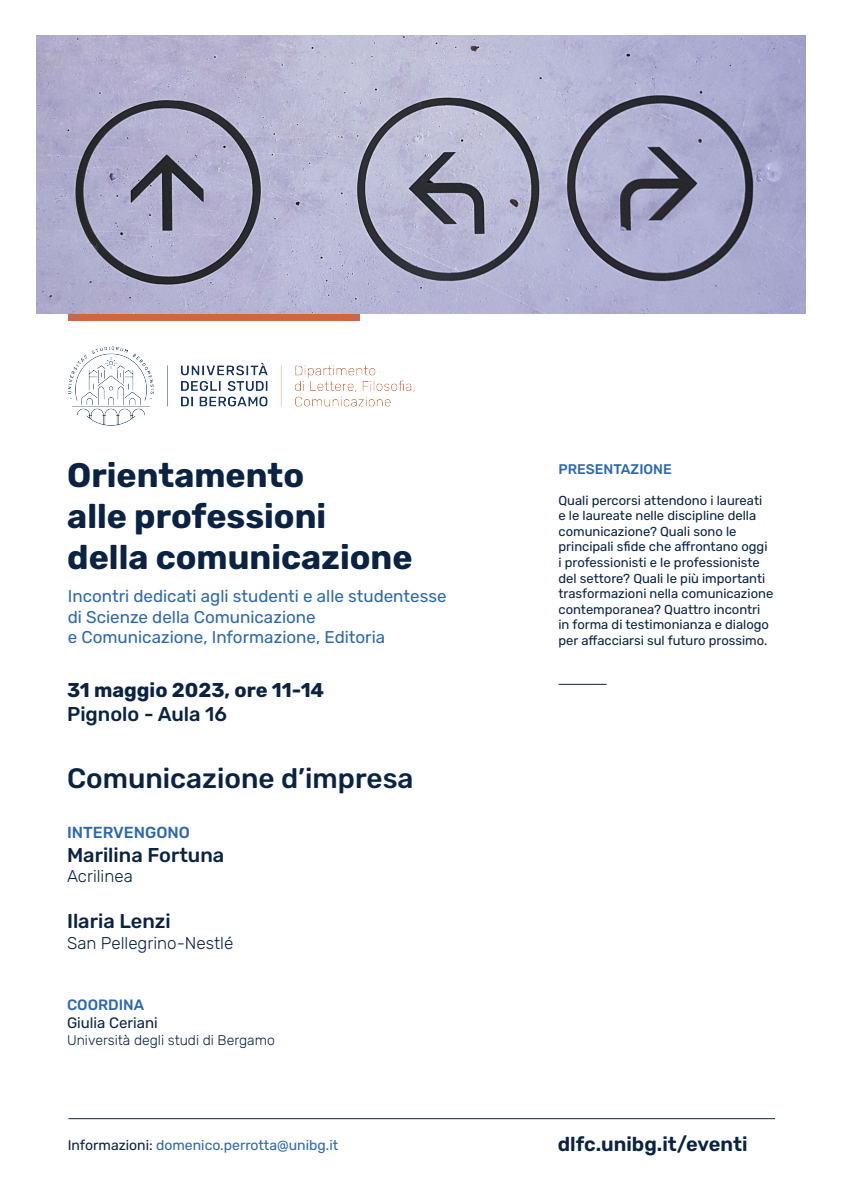
<style>
.page{position:relative;width:842px;height:1191px;background:#fff}
.page>*{position:absolute;margin:0;border:0;box-sizing:border-box;transform-origin:0 0}
.t1{font:700 34px "Rubik";color:#0a2343}
.t2{font:500 28px "Rubik";color:#0a2343}
.t3{font:500 20px "Rubik";color:#0a2343}
.t4{font:700 20px "Rubik";color:#0a2343}
.t5{font:600 20px "Rubik";color:#0a2343}
.t6{font:17px "Rubik";color:#2d68b0}
.t7{font:300 17px "Rubik";color:#0a2343}
.t8{font:500 16px "Rubik";color:#2d68b0}
.t9{font:15px "Rubik";color:#0a2343}
.t10{font:500 15px "Rubik";color:#2d68b0}
.t11{font:14px "Rubik";color:#2d68b0}
.t12{font:300 14px "Rubik";color:#0a2343}
.t13{font:500 14px "Rubik";color:#2d68b0}
.t14{font:13px/15.6px "Rubik";color:#0a2343}
.s1{color:#0a2343}
</style>
<div class="page">
<div style="left:68px;top:313px;width:291px;height:7px;background:#cb6744"></div>
<img style="left:36px;top:35px;width:770px;height:278px">
<hr style="left:558px;top:684px;width:49px;height:1px;background:#0a2343">
<hr style="left:68px;top:1118px;width:707px;height:1px;background:#0a2343">
<img style="left:68px;top:346px;width:347px;height:80px">
<p class="t1" style="left:67px;top:456px;width:238px">Orientamento</p>
<p class="t1" style="left:67px;top:497px;width:261px">alle professioni</p>
<p class="t1" style="left:67px;top:538px;width:347px">della comunicazione</p>
<p class="t6" style="left:68px;top:587px;width:380px">Incontri dedicati agli studenti e alle studentesse</p>
<p class="t6" style="left:68px;top:607px;width:249px">di Scienze della Comunicazione</p>
<p class="t6" style="left:68px;top:627px;width:319px">e Comunicazione, Informazione, Editoria</p>
<p class="t4" style="left:67px;top:679px;width:259px">31 maggio 2023, ore 11-14</p>
<p class="t3" style="left:67px;top:703px;width:161px">Pignolo - Aula 16</p>
<p class="t2" style="left:67px;top:762px;width:348px">Comunicazione d’impresa</p>
<p class="t8" style="left:67px;top:823px;width:124px">INTERVENGONO</p>
<p class="t3" style="left:67px;top:843px;width:159px">Marilina Fortuna</p>
<p class="t7" style="left:67px;top:867px;width:67px">Acrilinea</p>
<p class="t3" style="left:67px;top:910px;width:105px">Ilaria Lenzi</p>
<p class="t7" style="left:67px;top:933px;width:168px">San Pellegrino-Nestlé</p>
<p class="t10" style="left:67px;top:996px;width:79px">COORDINA</p>
<p class="t9" style="left:67px;top:1014px;width:92px">Giulia Ceriani</p>
<p class="t12" style="left:67px;top:1032px;width:209px">Università degli studi di Bergamo</p>
<p class="t13" style="left:558px;top:461px;width:115px">PRESENTAZIONE</p>
<p class="t14" style="left:558px;top:492px;width:205px">Quali percorsi attendono i laureati e le laureate nelle discipline della comunicazione? Quali sono le</p>
<p class="t14" style="left:558px;top:539px;width:216px">principali sfide che affrontano oggi i professionisti e le professioniste del settore? Quali le più importanti trasformazioni nella comunicazione contemporanea? Quattro incontri</p>
<p class="t14" style="left:558px;top:617px;width:212px">in forma di testimonianza e dialogo</p>
<p class="t14" style="left:558px;top:633px;width:210px">per affacciarsi sul futuro prossimo.</p>
<p class="t11" style="left:68px;top:1137px;width:272px"><span class="s1">Informazioni:</span> domenico.perrotta@unibg.it</p>
<p class="t5" style="left:558px;top:1132px;width:191px">dlfc.unibg.it/eventi</p>
</div>
